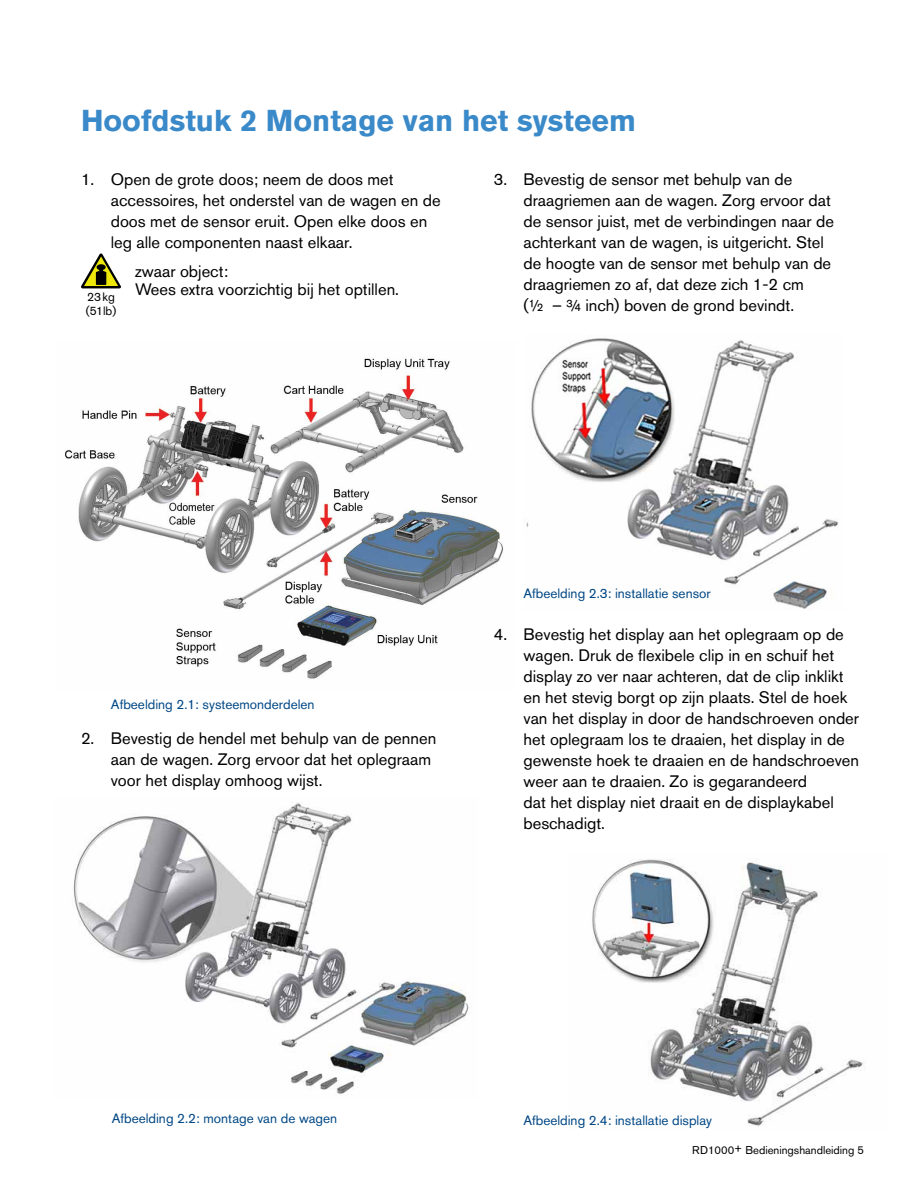
<style>
.page{position:relative;width:918px;height:1188px;background:#fff}
.page>*{position:absolute;margin:0;border:0;box-sizing:border-box;transform-origin:0 0}
.t1{font:700 30px "Akzidenz Grotesk BE";color:#3a89c9}
.t2{font:16.5px/21px "Akzidenz Grotesk BE";color:#000}
.t3{font:13.5px "Akzidenz Grotesk BE";color:#004785}
.t4{font:12.15px/14.5px "Akzidenz Grotesk BE";color:#000}
.t5{font:11.25px "Akzidenz Grotesk BE";color:#000}
</style>
<div class="page">
<img style="left:592px;top:859px;width:272px;height:268px">
<img style="left:526px;top:338px;width:312px;height:271px">
<img style="left:65px;top:358px;width:438px;height:321px">
<img style="left:73px;top:802px;width:396px;height:292px">
<svg style="left:81px;top:253px;width:40px;height:35px"></svg>
<h1 class="t1" style="left:81px;top:103px;width:556px">Hoofdstuk 2 Montage van het systeem</h1>
<p class="t2" style="left:111px;top:169px;width:332px;text-indent:-30px">1. Open de grote doos; neem de doos met accessoires, het onderstel van de wagen en de doos met de sensor eruit. Open elke doos en leg alle componenten naast elkaar.</p>
<p class="t2" style="left:135px;top:262px;width:266px;line-height:18px">zwaar object:<br>Wees extra voorzichtig bij het optillen.</p>
<p class="t4" style="left:86px;top:289px;width:32px">23kg (51lb)</p>
<p class="t2" style="left:524px;top:169px;width:312px;text-indent:-30px">3. Bevestig de sensor met behulp van de draagriemen aan de wagen. Zorg ervoor dat de sensor juist, met de verbindingen naar de achterkant van de wagen, is uitgericht. Stel de hoogte van de sensor met behulp van de draagriemen zo af, dat deze zich 1-2 cm<br>(½ – ¾ inch) boven de grond bevindt.</p>
<p class="t3" style="left:111px;top:696px;width:205px">Afbeelding 2.1: systeemonderdelen</p>
<p class="t2" style="left:111px;top:727px;width:327px;text-indent:-30px">2. Bevestig de hendel met behulp van de pennen aan de wagen. Zorg ervoor dat het oplegraam voor het display omhoog wijst.</p>
<p class="t3" style="left:523px;top:586px;width:189px">Afbeelding 2.3: installatie sensor</p>
<p class="t2" style="left:524px;top:624px;width:337px;text-indent:-30px">4. Bevestig het display aan het oplegraam op de wagen. Druk de flexibele clip in en schuif het display zo ver naar achteren, dat de clip inklikt en het stevig borgt op zijn plaats. Stel de hoek van het display in door de handschroeven onder het oplegraam los te draaien, het display in de gewenste hoek te draaien en de handschroeven weer aan te draaien. Zo is gegarandeerd<br>dat het display niet draait en de displaykabel beschadigt.</p>
<p class="t3" style="left:112px;top:1110px;width:227px">Afbeelding 2.2: montage van de wagen</p>
<p class="t3" style="left:523px;top:1112px;width:190px">Afbeelding 2.4: installatie display</p>
<p class="t5" style="left:692px;top:1143px;width:173px">RD1000+ Bedieningshandleiding 5</p>
</div>
